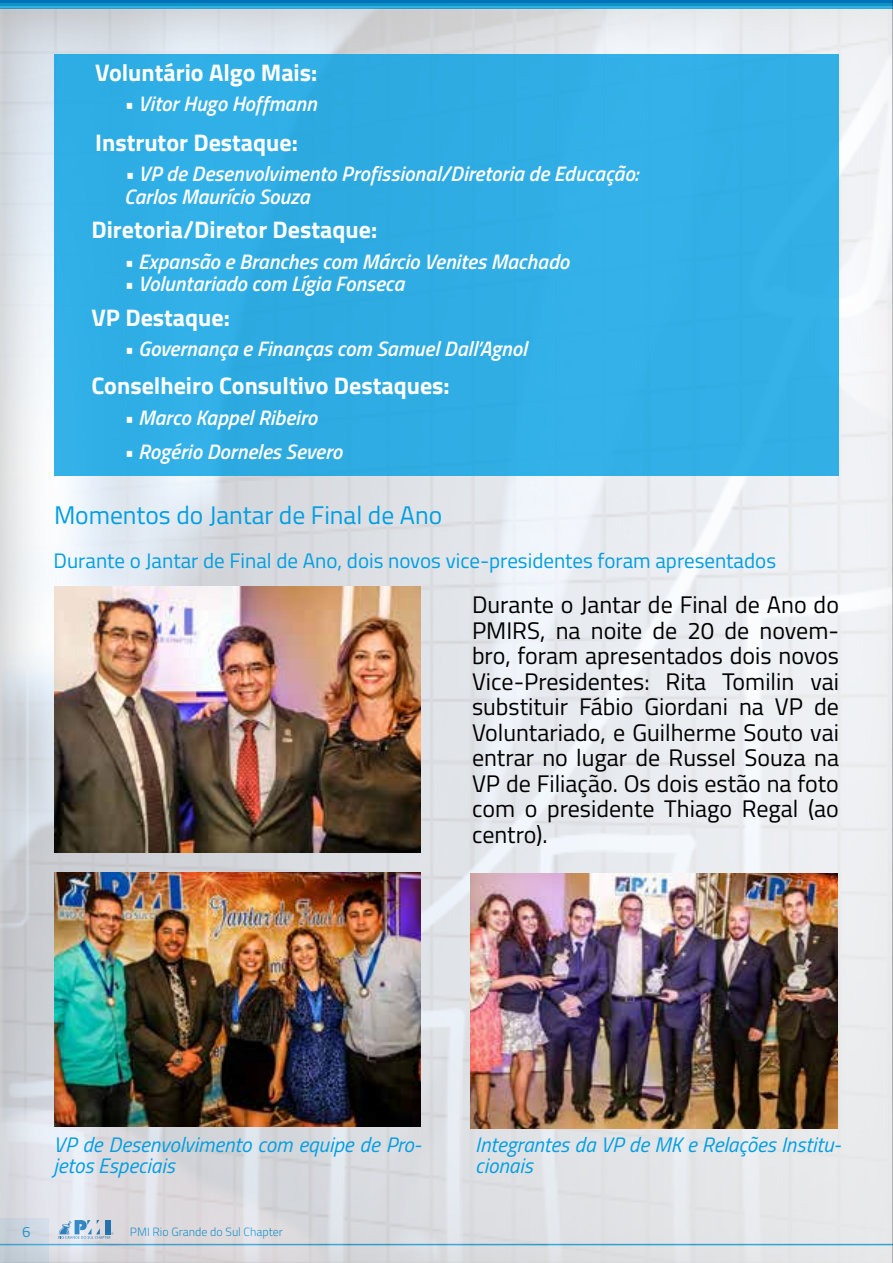
<style>
.page{position:relative;width:893px;height:1263px;background:#fff}
.page>*{position:absolute;margin:0;border:0;box-sizing:border-box;transform-origin:0 0}
.t1{font:25.5px "Titillium Web";color:#009fe3}
.t2{font:24px/25.5px "Titillium Web";color:#000;text-align:justify}
.t3{font:700 24px "Titillium Web";color:#fff}
.t4{font:italic 600 21px/22.5px "Titillium Web";color:#fff}
.t5{font:italic 21px/21px "Titillium Web";color:#009fe3}
.t6{font:21px "Titillium Web";color:#009fe3}
.t7{font:15px "Titillium Web";color:#009fe3}
.t8{font:300 12px "Titillium Web";color:#009fe3}
</style>
<div class="page">
<div style="left:0;top:0;width:893px;height:1263px;background:#000;opacity:.75"></div>
<div style="left:879px;top:0;width:14px;height:1263px;background:#ecedf0"></div>
<div style="left:54px;top:54px;width:785px;height:422px;background:#30afe6"></div>
<img style="left:54px;top:873px;width:367px;height:253px">
<img style="left:470px;top:874px;width:367px;height:254px">
<img style="left:54px;top:586px;width:367px;height:267px">
<p class="t3" style="left:95px;top:54px;width:224px">Voluntário Algo Mais:</p>
<p class="t4" style="left:124px;top:92px;width:195px">• Vitor Hugo Hoffmann</p>
<p class="t3" style="left:95px;top:124px;width:204px">Instrutor Destaque:</p>
<p class="t4" style="left:124px;top:161px;width:515px">• VP de Desenvolvimento Profissional/Diretoria de Educação:<br>Carlos Maurício Souza</p>
<p class="t3" style="left:91px;top:211px;width:287px">Diretoria/Diretor Destaque:</p>
<p class="t4" style="left:124px;top:249px;width:447px">• Expansão e Branches com Márcio Venites Machado</p>
<p class="t4" style="left:124px;top:271px;width:282px">• Voluntariado com Lígia Fonseca</p>
<p class="t3" style="left:91px;top:299px;width:140px">VP Destaque:</p>
<p class="t4" style="left:124px;top:336px;width:405px">• Governança e Finanças com Samuel Dall’Agnol</p>
<p class="t3" style="left:91px;top:367px;width:360px">Conselheiro Consultivo Destaques:</p>
<p class="t4" style="left:124px;top:405px;width:195px">• Marco Kappel Ribeiro</p>
<p class="t4" style="left:124px;top:439px;width:220px">• Rogério Dorneles Severo</p>
<p class="t1" style="left:54px;top:497px;width:390px">Momentos do Jantar de Final de Ano</p>
<p class="t6" style="left:54px;top:545px;width:724px">Durante o Jantar de Final de Ano, dois novos vice-presidentes foram apresentados</p>
<p class="t2" style="left:472px;top:591px;width:368px">Durante o Jantar de Final de Ano do PMIRS, na noite de 20 de novem&shy;bro, foram apresentados dois novos Vice-Presidentes: Rita Tomilin vai substituir Fábio Giordani na VP de Voluntariado, e Guilherme Souto vai entrar no lugar de Russel Souza na VP de Filiação. Os dois estão na foto com o presidente Thiago Regal (ao centro).</p>
<p class="t5" style="left:54px;top:1133px;width:369px">VP de Desenvolvimento com equipe de Pro&shy;jetos Especiais</p>
<p class="t5" style="left:475px;top:1133px;width:367px">Integrantes da VP de MK e Relações Institu&shy;cionais</p>
<p class="t7" style="left:22px;top:1220px;width:10px">6</p>
<p class="t8" style="left:130px;top:1223px;width:155px">PMI Rio Grande do Sul Chapter</p>
</div>
